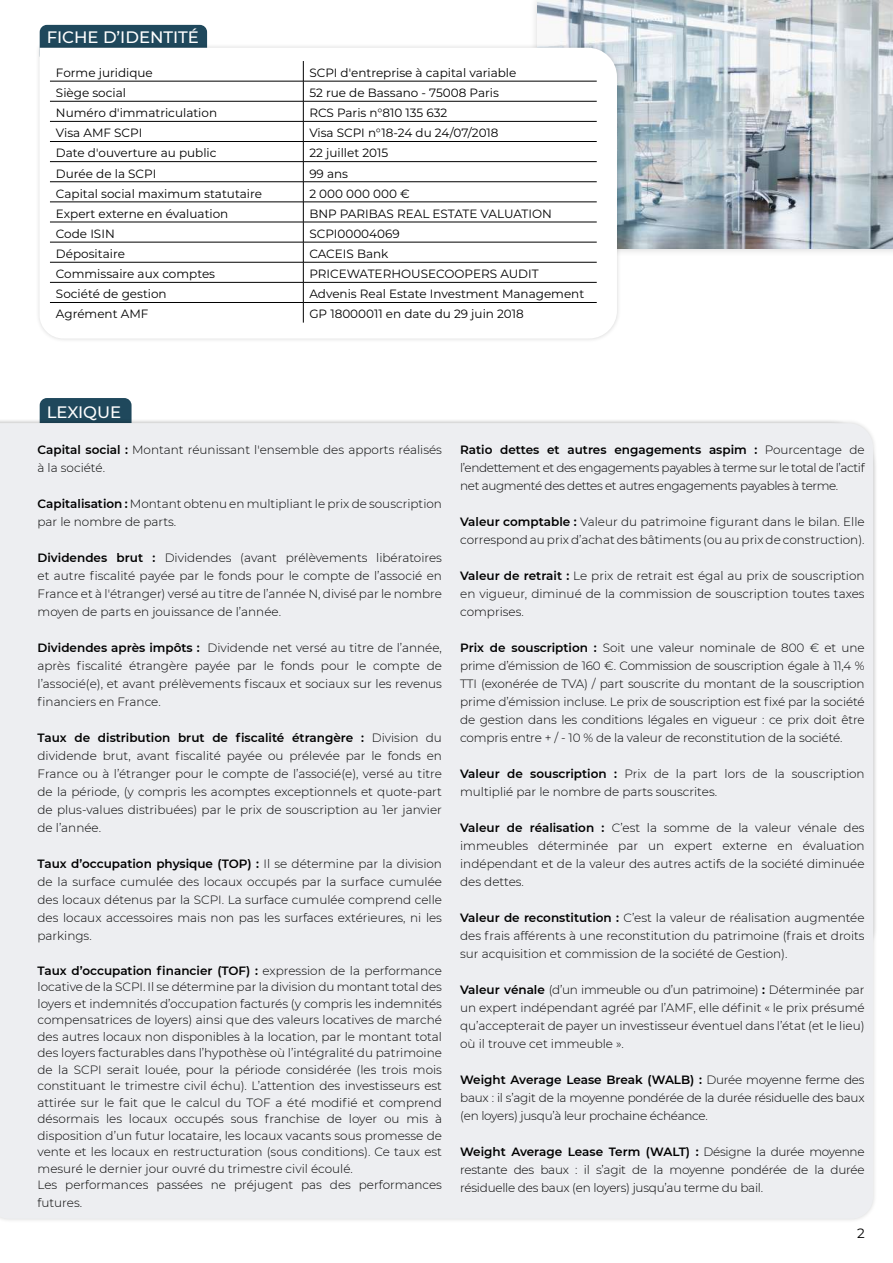
<style>
.page{position:relative;width:893px;height:1263px;background:#fff}
.page>*{position:absolute;margin:0;border:0;box-sizing:border-box;transform-origin:0 0}
.t1{font:500 16.5px "Montserrat";color:#fff}
.t2{font:600 13.5px/16.5px "Montserrat";color:#000}
.t3{font:13.5px "Montserrat";color:#000}
.t4{font:300 12px/18px "Montserrat";color:#000;text-align:justify}
.t5{font:12px "Montserrat";color:#000}
.s1{font-weight:600}
</style>
<div class="page">
<div style="left:529px;top:0;width:364px;height:257px;background:#000;opacity:.2"></div>
<img style="left:538px;top:0;width:355px;height:248px">
<div style="left:40px;top:25px;width:167px;height:37px;background:#1f485c;border-radius:7px"></div>
<div style="left:35px;top:43px;width:586px;height:300px;background:#000;opacity:.15"></div>
<svg style="left:40px;top:48px;width:577px;height:290px"></svg>
<hr style="left:50px;top:81px;width:253px;height:1px;background:#000">
<hr style="left:303px;top:81px;width:294px;height:1px;background:#000">
<hr style="left:50px;top:101px;width:253px;height:1px;background:#000">
<hr style="left:303px;top:101px;width:294px;height:1px;background:#000">
<hr style="left:50px;top:121px;width:253px;height:1px;background:#000">
<hr style="left:303px;top:121px;width:294px;height:1px;background:#000">
<hr style="left:50px;top:141px;width:253px;height:1px;background:#000">
<hr style="left:303px;top:141px;width:294px;height:1px;background:#000">
<hr style="left:50px;top:161px;width:253px;height:1px;background:#000">
<hr style="left:303px;top:161px;width:294px;height:1px;background:#000">
<hr style="left:50px;top:181px;width:253px;height:1px;background:#000">
<hr style="left:303px;top:181px;width:294px;height:1px;background:#000">
<hr style="left:50px;top:202px;width:253px;height:1px;background:#000">
<hr style="left:303px;top:202px;width:294px;height:1px;background:#000">
<hr style="left:50px;top:262px;width:253px;height:1px;background:#000">
<hr style="left:303px;top:262px;width:294px;height:1px;background:#000">
<hr style="left:50px;top:282px;width:253px;height:1px;background:#000">
<hr style="left:303px;top:282px;width:294px;height:1px;background:#000">
<hr style="left:50px;top:302px;width:253px;height:1px;background:#000">
<hr style="left:303px;top:302px;width:294px;height:1px;background:#000">
<svg style="left:303px;top:61px;width:1px;height:262px"></svg>
<hr style="left:50px;top:222px;width:253px;height:1px;background:#000">
<hr style="left:303px;top:222px;width:294px;height:1px;background:#000">
<hr style="left:50px;top:242px;width:253px;height:1px;background:#000">
<hr style="left:303px;top:242px;width:294px;height:1px;background:#000">
<div style="left:40px;top:398px;width:92px;height:37px;background:#1f485c;border-radius:7px"></div>
<div style="left:0;top:423px;width:873px;height:796px;background:#edeef1"></div>
<h1 class="t1" style="left:47px;top:26px;width:154px">FICHE D’IDENTITÉ</h1>
<p class="t5" style="left:56px;top:64px;width:98px">Forme juridique</p>
<p class="t5" style="left:309px;top:64px;width:209px">SCPI d'entreprise à capital variable</p>
<p class="t5" style="left:56px;top:85px;width:72px">Siège social</p>
<p class="t5" style="left:309px;top:85px;width:191px">52 rue de Bassano - 75008 Paris</p>
<p class="t5" style="left:56px;top:105px;width:163px">Numéro d'immatriculation</p>
<p class="t5" style="left:309px;top:105px;width:139px">RCS Paris n°810 135 632</p>
<p class="t5" style="left:56px;top:125px;width:88px">Visa AMF SCPI</p>
<p class="t5" style="left:309px;top:125px;width:191px">Visa SCPI n°18-24 du 24/07/2018</p>
<p class="t5" style="left:56px;top:145px;width:162px">Date d'ouverture au public</p>
<p class="t5" style="left:309px;top:145px;width:80px">22 juillet 2015</p>
<p class="t5" style="left:56px;top:165px;width:102px">Durée de la SCPI</p>
<p class="t5" style="left:309px;top:165px;width:40px">99 ans</p>
<p class="t5" style="left:56px;top:185px;width:208px">Capital social maximum statutaire</p>
<p class="t5" style="left:309px;top:185px;width:102px">2 000 000 000 €</p>
<p class="t5" style="left:56px;top:205px;width:174px">Expert externe en évaluation</p>
<p class="t5" style="left:309px;top:205px;width:244px">BNP PARIBAS REAL ESTATE VALUATION</p>
<p class="t5" style="left:56px;top:225px;width:60px">Code ISIN</p>
<p class="t5" style="left:309px;top:225px;width:92px">SCPI00004069</p>
<p class="t5" style="left:56px;top:245px;width:70px">Dépositaire</p>
<p class="t5" style="left:309px;top:245px;width:81px">CACEIS Bank</p>
<p class="t5" style="left:56px;top:266px;width:161px">Commissaire aux comptes</p>
<p class="t5" style="left:309px;top:266px;width:231px">PRICEWATERHOUSECOOPERS AUDIT</p>
<p class="t5" style="left:56px;top:286px;width:112px">Société de gestion</p>
<p class="t5" style="left:309px;top:286px;width:276px">Advenis Real Estate Investment Management</p>
<p class="t5" style="left:56px;top:306px;width:94px">Agrément AMF</p>
<p class="t5" style="left:309px;top:306px;width:216px">GP 18000011 en date du 29 juin 2018</p>
<h1 class="t1" style="left:47px;top:400px;width:76px">LEXIQUE</h1>
<p class="t4" style="left:38px;top:441px;width:406px"><span class="s1">Capital social :</span> Montant réunissant l'ensemble des apports réalisés à la société.</p>
<p class="t4" style="left:38px;top:495px;width:406px"><span class="s1">Capitalisation :</span> Montant obtenu en multipliant le prix de souscription par le nombre de parts.</p>
<p class="t4" style="left:38px;top:549px;width:406px"><span class="s1">Dividendes brut :</span> Dividendes (avant prélèvements libératoires et autre fiscalité payée par le fonds pour le compte de l’associé en France et à l'étranger) versé au titre de l’année N, divisé par le nombre moyen de parts en jouissance de l’année.</p>
<p class="t4" style="left:38px;top:639px;width:406px"><span class="s1">Dividendes après impôts :</span> Dividende net versé au titre de l’année, après fiscalité étrangère payée par le fonds pour le compte de l’associé(e), et avant prélèvements fiscaux et sociaux sur les revenus financiers en France.</p>
<p class="t4" style="left:38px;top:729px;width:406px"><span class="s1">Taux de distribution brut de fiscalité étrangère :</span> Division du dividende brut, avant fiscalité payée ou prélevée par le fonds en France ou à l’étranger pour le compte de l’associé(e), versé au titre de la période, (y compris les acomptes exceptionnels et quote-part de plus-values distribuées) par le prix de souscription au 1er janvier de l’année.</p>
<p class="t4" style="left:38px;top:855px;width:406px"><span class="s1">Taux d’occupation physique (TOP) :</span> Il se détermine par la division de la surface cumulée des locaux occupés par la surface cumulée des locaux détenus par la SCPI. La surface cumulée comprend celle des locaux accessoires mais non pas les surfaces extérieures, ni les parkings.</p>
<p class="t4" style="left:38px;top:962px;width:406px;line-height:16.5px;text-align:left"><span class="s1">Taux d’occupation financier (TOF) :</span> expression de la performance locative de la SCPI. Il se détermine par la division du montant total des loyers et indemnités d’occupation facturés (y compris les indemnités compensatrices de loyers) ainsi que des valeurs locatives de marché des autres locaux non disponibles à la location, par le montant total des loyers facturables dans l’hypothèse où l’intégralité du patrimoine de la SCPI serait louée, pour la période considérée (les trois mois constituant le trimestre civil échu). L’attention des investisseurs est attirée sur le fait que le calcul du TOF a été modifié et comprend désormais les locaux occupés sous franchise de loyer ou mis à disposition d’un futur locataire, les locaux vacants sous promesse de vente et les locaux en restructuration (sous conditions). Ce taux est mesuré le dernier jour ouvré du trimestre civil écoulé.<br>Les performances passées ne préjugent pas des performances</p>
<p class="t4" style="left:38px;top:1194px;width:46px">futures.</p>
<p class="t4" style="left:460px;top:441px;width:406px"><span class="s1">Ratio dettes et autres engagements aspim :</span> Pourcentage de l’endettement et des engagements payables à terme sur le total de l’actif net augmenté des dettes et autres engagements payables à terme.</p>
<p class="t4" style="left:460px;top:513px;width:406px"><span class="s1">Valeur comptable :</span> Valeur du patrimoine figurant dans le bilan. Elle correspond au prix d’achat des bâtiments (ou au prix de construction).</p>
<p class="t4" style="left:460px;top:567px;width:406px"><span class="s1">Valeur de retrait :</span> Le prix de retrait est égal au prix de souscription en vigueur, diminué de la commission de souscription toutes taxes comprises.</p>
<p class="t4" style="left:460px;top:639px;width:406px"><span class="s1">Prix de souscription :</span> Soit une valeur nominale de 800 € et une prime d’émission de 160 €. Commission de souscription égale à 11,4 % TTI (exonérée de TVA) / part souscrite du montant de la souscription prime d’émission incluse. Le prix de souscription est fixé par la société de gestion dans les conditions légales en vigueur : ce prix doit être compris entre + / - 10 % de la valeur de reconstitution de la société.</p>
<p class="t4" style="left:460px;top:765px;width:406px"><span class="s1">Valeur de souscription :</span> Prix de la part lors de la souscription multiplié par le nombre de parts souscrites.</p>
<p class="t4" style="left:460px;top:819px;width:406px"><span class="s1">Valeur de réalisation :</span> C’est la somme de la valeur vénale des immeubles déterminée par un expert externe en évaluation indépendant et de la valeur des autres actifs de la société diminuée des dettes.</p>
<p class="t4" style="left:460px;top:909px;width:406px"><span class="s1">Valeur de reconstitution :</span> C’est la valeur de réalisation augmentée des frais afférents à une reconstitution du patrimoine (frais et droits sur acquisition et commission de la société de Gestion).</p>
<p class="t4" style="left:460px;top:981px;width:406px"><span class="s1">Valeur vénale</span> (d’un immeuble ou d’un patrimoine) <span class="s1">:</span> Déterminée par un expert indépendant agréé par l’AMF, elle définit « le prix présumé qu’accepterait de payer un investisseur éventuel dans l’état (et le lieu) où il trouve cet immeuble ».</p>
<p class="t4" style="left:460px;top:1071px;width:406px"><span class="s1">Weight Average Lease Break (WALB) :</span> Durée moyenne ferme des baux : il s’agit de la moyenne pondérée de la durée résiduelle des baux (en loyers) jusqu’à leur prochaine échéance.</p>
<p class="t4" style="left:460px;top:1143px;width:406px"><span class="s1">Weight Average Lease Term (WALT) :</span> Désigne la durée moyenne restante des baux : il s’agit de la moyenne pondérée de la durée résiduelle des baux (en loyers) jusqu’au terme du bail.</p>
<p class="t2" style="left:65px;top:1065px;width:785px">Les performances passées ne préjugent pas des performances futures. Les revenus ne sont pas garantis et dépendent de l’évolution du marché immobilier.<br>La liquidité du placement est limitée et le capital investi n’est pas garanti (risque de perte en capital).</p>
<p class="t3" style="left:857px;top:1224px;width:9px">2</p>
</div>
